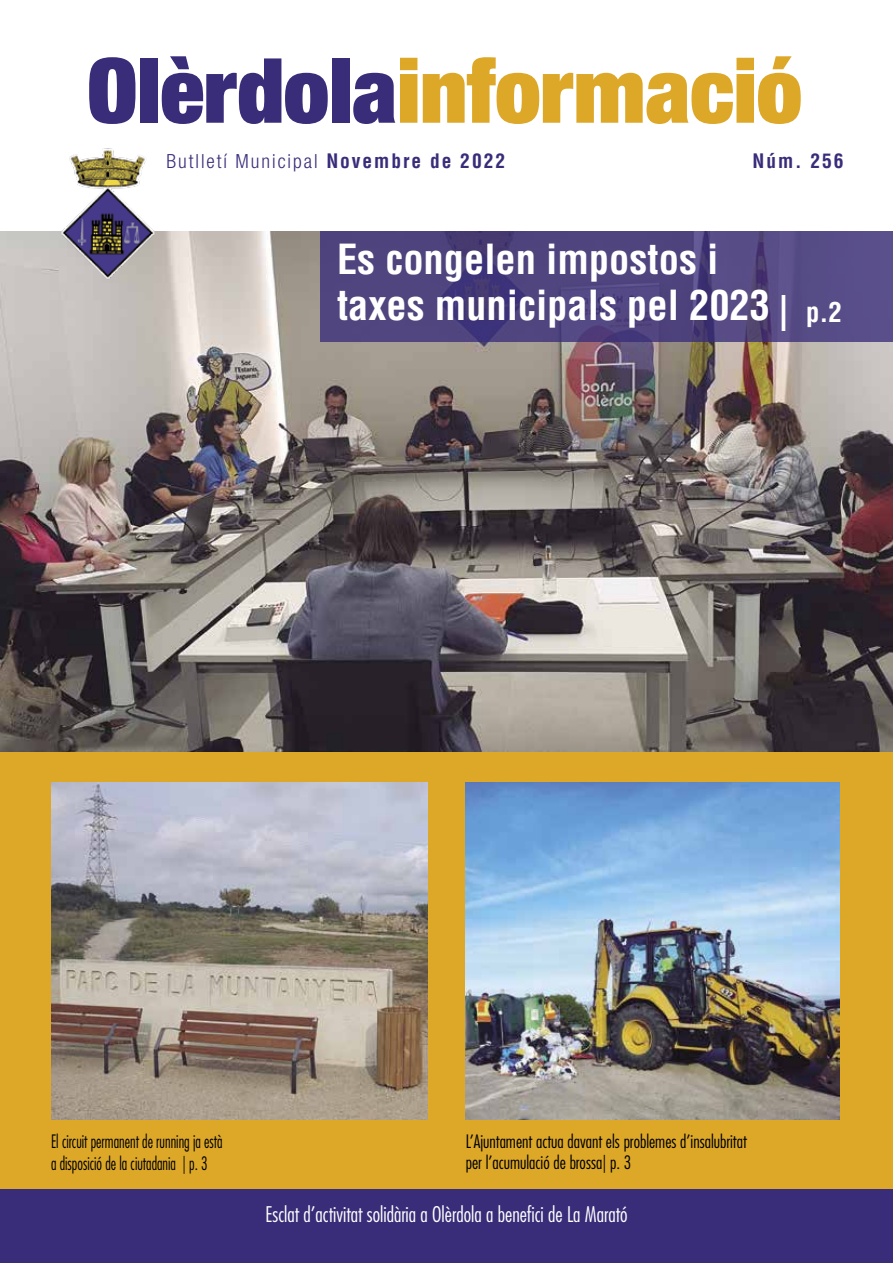
<style>
.page{position:relative;width:893px;height:1263px;background:#fff}
.page>*{position:absolute;margin:0;border:0;box-sizing:border-box;transform-origin:0 0}
.t1{font:900 expanded 90px "Helvetica Neue";color:#dda828}
.t2{font:700 condensed 40.5px/46.5px "Helvetica";color:#fff}
.t3{font:300 condensed 21px "Futura";color:#fff}
.t4{font:300 condensed 19.5px "Helvetica Neue";letter-spacing:.1em;color:#392d7a}
.t5{font:700 condensed 19.5px "Helvetica";letter-spacing:.1em;color:#392d7a}
.t6{font:300 condensed 18px/21px "Futura";color:#000}
.t7{font:300 condensed 18px/21.6px "Futura";color:#000;scale:.87 1}
.s1{color:#392d7a}
.s2{font-family:"Helvetica";font-weight:700}
.s3{font-size:36px}
.s4{font-size:27px}
</style>
<div class="page">
<img style="left:0;top:231px;width:893px;height:522px">
<img style="left:51px;top:148px;width:113px;height:139px">
<div style="left:0;top:753px;width:893px;height:510px;background:#dda828"></div>
<div style="left:0;top:1189px;width:893px;height:74px;background:#392d7a"></div>
<svg style="left:320px;top:231px;width:573px;height:111px;background:#50447f"></svg>
<img style="left:466px;top:782px;width:374px;height:337px">
<img style="left:51px;top:782px;width:376px;height:337px">
<h1 class="t1" style="left:87px;top:33px;width:716px"><span class="s1">Olèrdola</span>informació</h1>
<p class="t4" style="left:167px;top:150px;width:340px">Butlletí Municipal <span class="s2">Novembre de 2022</span></p>
<p class="t5" style="left:753px;top:149px;width:93px">Núm. 256</p>
<h2 class="t2" style="left:337px;top:236px;width:507px">Es congelen impostos i<br>taxes municipals pel 2023 <span class="s3">|</span> <span class="s4">p.2</span></h2>
<p class="t7" style="left:51px;top:1130px;width:199px">El circuit permanent de running ja està a disposició de la ciutadania | p. 3</p>
<p class="t6" style="left:466px;top:1131px;width:282px">L’Ajuntament actua davant els problemes d’insalubritat per l’acumulació de brossa| p. 3</p>
<p class="t3" style="left:265px;top:1202px;width:364px">Esclat d’activitat solidària a Olèrdola a benefici de La Marató</p>
</div>
